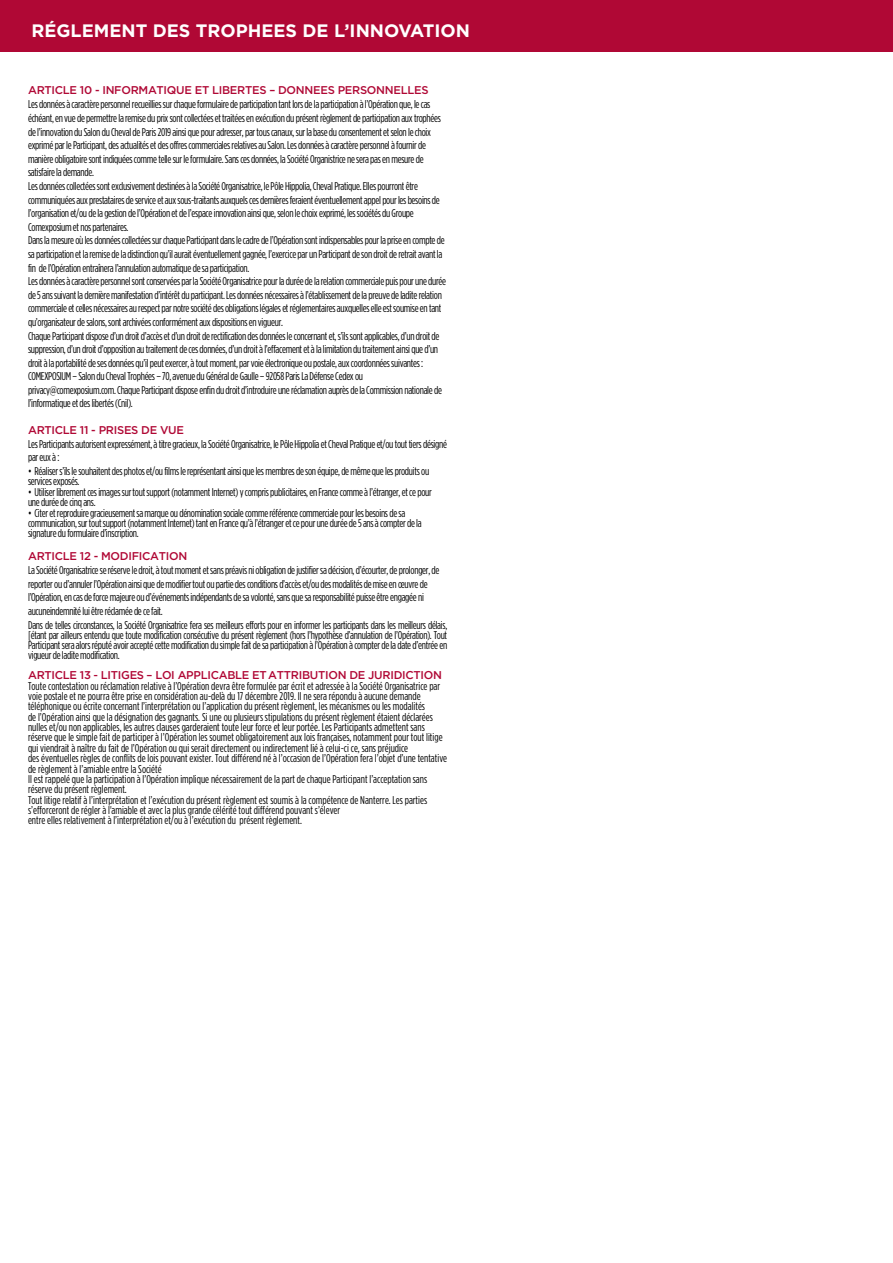
<style>
.page{position:relative;width:893px;height:1263px;background:#fff}
.page>*{position:absolute;margin:0;border:0;box-sizing:border-box;transform-origin:0 0}
.t1{font:700 18px "Gotham";color:#fff}
.t2{font:11.25px/13.6px "Gotham Condensed";letter-spacing:-.025em;color:#000}
.t3{font:11.25px/10.4px "Gotham Condensed";color:#000}
.t4{font:500 11.25px "Gotham";letter-spacing:-.025em;color:#b00835}
</style>
<div class="page">
<div style="left:0;top:0;width:893px;height:51px;background:#b00835"></div>
<h1 class="t1" style="left:31px;top:19px;width:440px">RÉGLEMENT DES TROPHEES DE L’INNOVATION</h1>
<p class="t4" style="left:28px;top:82px;width:402px">ARTICLE 10 - INFORMATIQUE ET LIBERTES – DONNEES PERSONNELLES</p>
<p class="t2" style="left:28px;top:98px;width:420px">Les données à caractère personnel recueillies sur chaque formulaire de participation tant lors de la participation à l’Opération que, le cas échéant, en vue de permettre la remise du prix sont collectées et traitées en exécution du présent règlement de participation aux trophées de l’innovation du Salon du Cheval de Paris 2019 ainsi que pour adresser, par tous canaux, sur la base du consentement et selon le choix exprimé par le Participant, des actualités et des offres commerciales relatives au Salon. Les données à caractère personnel à fournir de manière obligatoire sont indiquées comme telle sur le formulaire. Sans ces données, la Société Organistrice ne sera pas en mesure de satisfaire la demande.<br>Les données collectées sont exclusivement destinées à la Société Organisatrice, le Pôle Hippolia, Cheval Pratique. Elles pourront être communiquées aux prestataires de service et aux sous-traitantsauxquels ces dernières feraient éventuellement appel pour les besoins de l’organisation et/ou de la gestion de l’Opération et de l’espace innovation ainsi que, selon le choix exprimé, les sociétés du Groupe Comexposium et nos partenaires.<br>Dans la mesure où les données collectées sur chaque Participant dans le cadre de l’Opération sont indispensables pour la prise en compte de sa participation et la remise de la distinction qu’il auraitéventuellement gagnée, l’exercice par un Participant de son droit de retrait avant la fin de l’Opération entraînera l’annulation automatique de sa participation.<br>Les données à caractère personnel sont conservées par la Société Organisatrice pour la durée de la relation commerciale puis pour une durée de 5 ans suivant la dernière manifestation d’intérêt du participant. Les données nécessaires à l’établissement de la preuve de ladite relation commerciale et celles nécessaires au respect par notre société des obligations légales et réglementaires auxquelles elle est soumise en tant qu’organisateur de salons, sont archivées conformément aux dispositions en vigueur.<br>Chaque Participant dispose d’un droit d’accès et d’un droit de rectification des données le concernant et, s’ils sont applicables, d’un droit de suppression, d’un droit d’opposition au traitement de ces données, d’un droit à l’effacement et à la limitation dutraitement ainsi que d’un droit à la portabilité de ses données qu’il peut exercer, à tout moment, par voie électronique ou postale, aux coordonnées suivantes :<br>COMEXPOSIUM – Salon du Cheval Trophées – 70, avenue du Général de Gaulle – 92058 Paris La Défense Cedex ou privacy@comexposium.com. ChaqueParticipant dispose enfin du droit d’introduire une réclamation auprès de la Commission nationale de l’informatique et des libertés (Cnil).</p>
<p class="t4" style="left:28px;top:422px;width:158px">ARTICLE 11 - PRISES DE VUE</p>
<p class="t2" style="left:28px;top:437px;width:420px">Les Participants autorisentexpressément, à titre gracieux, la Société Organisatrice, le Pôle Hippolia et Cheval Pratique et/ou tout tiers désigné par eux à :</p>
<p class="t2" style="left:28px;top:466px;width:403px;line-height:10.1px">• Réaliser s’ils le souhaitent des photos et/ou films le représentant ainsi que les membres de son équipe, de même que les produits ou services exposés.</p>
<p class="t2" style="left:28px;top:487px;width:405px;line-height:10.1px">• Utiliser librement ces images sur tout support (notamment Internet) y compris publicitaires, en France comme àl’étranger, et ce pour une durée de cinq ans.</p>
<p class="t2" style="left:28px;top:507px;width:395px;line-height:10.1px">• Citer et reproduire gracieusement sa marque ou dénomination sociale comme référence commerciale pour les besoins de sa communication, sur tout support (notamment Internet) tant en France qu’à l’étranger et ce pour une durée de 5 ans à compter dela signature du formulaire d’inscription.</p>
<p class="t4" style="left:28px;top:548px;width:161px">ARTICLE 12 - MODIFICATION</p>
<p class="t2" style="left:28px;top:563px;width:421px">La Société Organisatrice se réserve le droit, à tout moment et sans préavis ni obligation de justifier sa décision, d’écourter, de prolonger, de reporter ou d’annuler l’Opération ainsi que de modifier tout ou partie des conditions d’accès et/ou des modalités de mise en œuvre de l’Opération, en cas de force majeure ou d’événements indépendants de sa volonté, sans que sa responsabilité puisse être engagée ni aucuneindemnité lui être réclamée de ce fait.<br>Dans de telles circonstances, la Société Organisatrice fera ses meilleurs efforts pour en informer les participants dans les meilleurs délais,</p>
<p class="t2" style="left:28px;top:629px;width:421px;line-height:10.1px;text-align:justify">[étant par ailleurs entendu que toute modification consécutive du présent règlement (hors l’hypothèse d’annulation de l’Opération). Tout Participant sera alors réputé avoir accepté cette modification du simple fait de sa participation à l’Opération à compter de la date d’entrée en vigueur de ladite modification.</p>
<p class="t4" style="left:28px;top:667px;width:415px">ARTICLE 13 - LITIGES – LOI APPLICABLE ET ATTRIBUTION DE JURIDICTION</p>
<p class="t3" style="left:28px;top:680px;width:421px">Toute contestation ou réclamation relative à l’Opération devra être formulée par écrit et adressée à la Société Organisatrice par voie postale et ne pourra être prise en considération au-delà du 17 décembre 2019. Il ne sera répondu à aucune demande téléphonique ou écrite concernant l’interprétation ou l’application du présent règlement, les mécanismes ou les modalités<br>de l’Opération ainsi que la désignation des gagnants. Si une ou plusieurs stipulations du présent règlement étaient déclarées nulles et/ou non applicables, les autres clauses garderaient toute leur force et leur portée. Les Participants admettent sans réserve que le simple fait de participer à l’Opération les soumet obligatoirement aux lois françaises, notamment pour tout litige qui viendrait à naître du fait de l’Opération ou qui serait directement ou indirectement lié à celui-ci ce, sans préjudice<br>des éventuelles règles de conflits de lois pouvant exister. Tout différend né à l’occasion de l’Opération fera l’objet d’une tentative de règlement à l’amiable entre la Société<br>Il est rappelé que la participation à l’Opération implique nécessairement de la part de chaque Participant l’acceptation sans réserve du présent règlement.<br>Tout litige relatif à l’interprétation et l’exécution du présent règlement est soumis à la compétence de Nanterre. Les parties s’efforceront de régler à l'amiable et avec la plus grande célérité tout différend pouvant s’élever<br>entre elles relativement à l’interprétation et/ou à l’exécution du présent règlement.</p>
</div>
